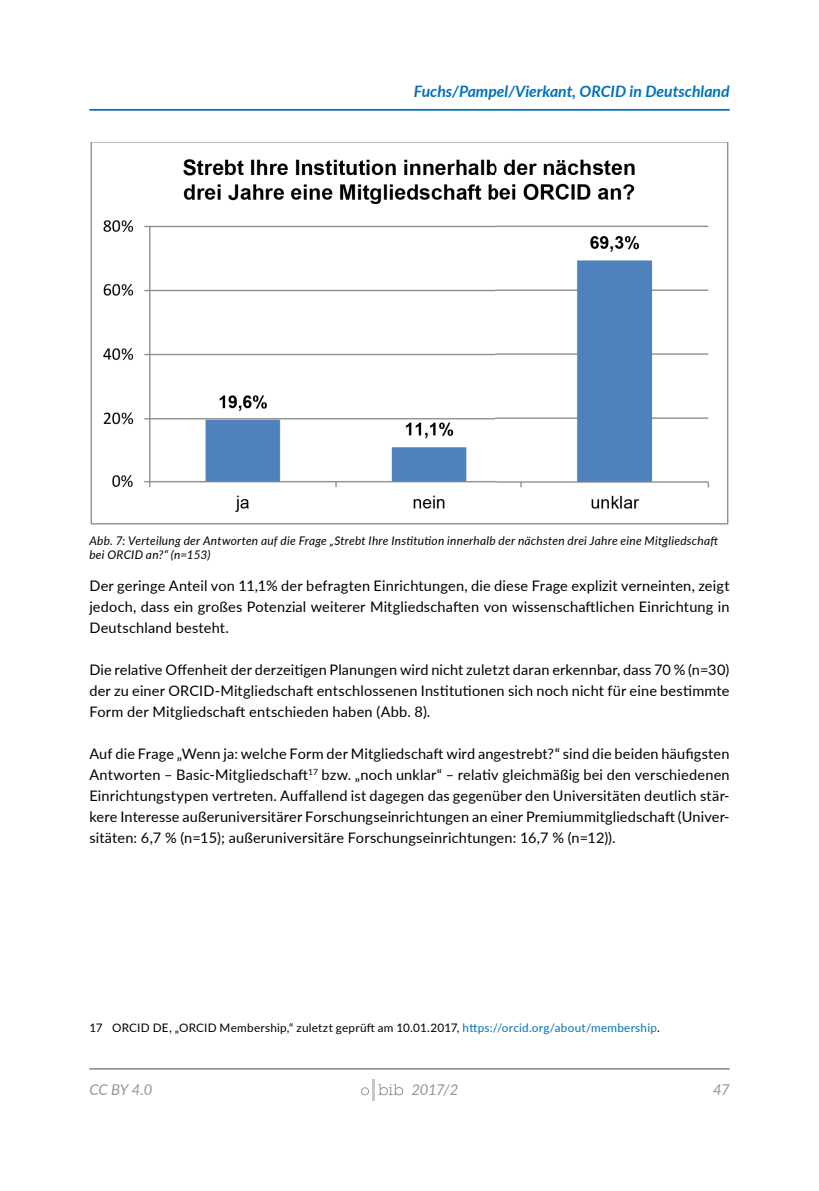
<style>
.page{position:relative;width:819px;height:1191px;background:#fff}
.page>*{position:absolute;margin:0;border:0;box-sizing:border-box;transform-origin:0 0}
.t1{font:italic 700 15.75px "Lato";color:#0071b9}
.t2{font:14.88px "Lato Italic 2";color:#939598}
.t3{font:14.53px/21px "Lato Regular 2";letter-spacing:.015em;color:#000;text-align:justify}
.t4{font:italic 11.9px/14px "Lato";letter-spacing:.02em;color:#000}
.t5{font:11.72px "Lato Regular 2";letter-spacing:.02em;color:#000}
.s1{color:#0071b9}
</style>
<div class="page">
<hr style="left:89px;top:1068px;width:640px;height:1px;background:#939598">
<hr style="left:372px;top:1079px;width:3px;height:21px;background:#c7c8ca">
<svg style="left:361px;top:1087px;width:8px;height:8px"></svg>
<svg style="left:378px;top:1084px;width:25px;height:11px"></svg>
<img style="left:90px;top:143px;width:638px;height:382px">
<hr style="left:89px;top:109px;width:640px;height:2px;background:#0071b9">
<p class="t1" style="left:414px;top:80px;width:317px">Fuchs/Pampel/Vierkant, ORCID in Deutschland</p>
<p class="t4" style="left:89px;top:533px;width:630px">Abb. 7: Verteilung der Antworten auf die Frage „Strebt Ihre Institution innerhalb der nächsten drei Jahre eine Mitgliedschaft bei ORCID an?“ (n=153)</p>
<p class="t3" style="left:89px;top:575px;width:641px">Der geringe Anteil von 11,1% der befragten Einrichtungen, die diese Frage explizit verneinten, zeigt jedoch, dass ein großes Potenzial weiterer Mitgliedschaften von wissenschaftlichen Einrichtung in Deutschland besteht.</p>
<p class="t3" style="left:89px;top:659px;width:641px">Die relative Offenheit der derzeitigen Planungen wird nicht zuletzt daran erkennbar, dass 70 % (n=30) der zu einer ORCID-Mitgliedschaft entschlossenen Institutionen sich noch nicht für eine bestimmte Form der Mitgliedschaft entschieden haben (Abb. 8).</p>
<p class="t3" style="left:89px;top:743px;width:641px">Auf die Frage „Wenn ja: welche Form der Mitgliedschaft wird angestrebt?“ sind die beiden häufigsten Antworten – Basic-Mitgliedschaft<sup>17</sup> bzw. „noch unklar“ – relativ gleichmäßig bei den verschiedenen Einrichtungstypen vertreten. Auffallend ist dagegen das gegenüber den Universitäten deutlich stär&shy;kere Interesse außeruniversitärer Forschungseinrichtungen an einer Premiummitgliedschaft (Univer&shy;sitäten: 6,7 % (n=15); außeruniversitäre Forschungseinrichtungen: 16,7 % (n=12)).</p>
<p class="t5" style="left:89px;top:1019px;width:572px">17 ORCID DE, „ORCID Membership,“ zuletzt geprüft am 10.01.2017, <span class="s1">https://orcid.org/about/membership</span>.</p>
<p class="t2" style="left:89px;top:1079px;width:65px">CC BY 4.0</p>
<p class="t2" style="left:411px;top:1079px;width:49px">2017/2</p>
<p class="t2" style="left:713px;top:1079px;width:18px">47</p>
</div>
